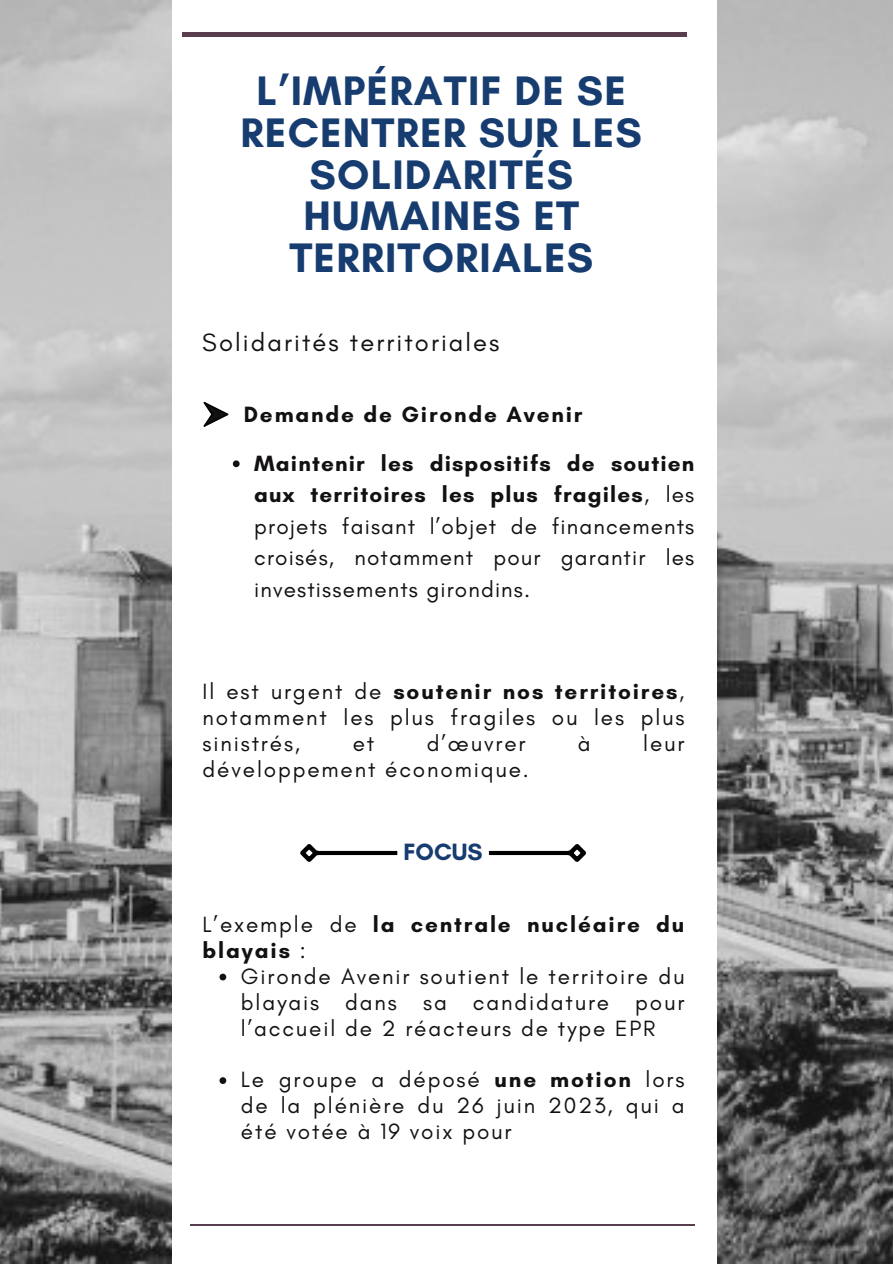
<style>
.page{position:relative;width:893px;height:1264px;background:#fff}
.page>*{position:absolute;margin:0;border:0;box-sizing:border-box;transform-origin:0 0}
.t1{font:700 42px/41.7px "Glacial Indifference";letter-spacing:.03em;color:#163c70;text-align:center}
.t2{font:25.5px "Glacial Indifference";letter-spacing:.08em;color:#121010}
.t3{font:700 24px "Glacial Indifference";color:#163c70}
.t4{font:22.5px/25.8px "Glacial Indifference";letter-spacing:.08em;color:#121010;text-align:justify}
.t5{font:700 22.5px/25.8px "Glacial Indifference";letter-spacing:.08em;color:#121010}
.s1{font-weight:700}
.s2{font-weight:400}
</style>
<div class="page">
<img style="left:717px;top:0;width:175px;height:1263px">
<div style="left:182px;top:32px;width:504px;height:5px;background:#593e50"></div>
<hr style="left:191px;top:1224px;width:504px;height:1px;background:#593e50">
<img style="left:0;top:0;width:171px;height:1263px">
<svg style="left:204px;top:402px;width:24px;height:24px"></svg>
<svg style="left:233px;top:460px;width:6px;height:7px"></svg>
<svg style="left:219px;top:973px;width:7px;height:7px"></svg>
<svg style="left:219px;top:1077px;width:7px;height:6px"></svg>
<svg style="left:322px;top:850px;width:242px;height:5px"></svg>
<svg style="left:300px;top:844px;width:22px;height:18px"></svg>
<svg style="left:564px;top:844px;width:22px;height:18px"></svg>
<p class="t1" style="left:240px;top:70px;width:403px">L’IMPÉRATIF DE SE<br>RECENTRER SUR LES<br>SOLIDARITÉS<br>HUMAINES ET<br>TERRITORIALES</p>
<p class="t2" style="left:202px;top:327px;width:299px">Solidarités territoriales</p>
<p class="t5" style="left:244px;top:401px;width:340px">Demande de Gironde Avenir</p>
<p class="t4" style="left:254px;top:447px;width:441px;line-height:31.5px"><span class="s1">Maintenir les dispositifs de soutien aux territoires les plus fragiles</span>, les projets faisant l’objet de financements croisés, notamment pour garantir les investissements girondins.</p>
<p class="t4" style="left:202px;top:678px;width:483px">Il est urgent de <span class="s1">soutenir nos territoires</span>, notamment les plus fragiles ou les plus sinistrés,</p>
<p class="t4" style="left:352px;top:730px;width:23px">et</p>
<p class="t4" style="left:426px;top:730px;width:100px">d’œuvrer</p>
<p class="t4" style="left:578px;top:730px;width:14px">à</p>
<p class="t4" style="left:643px;top:730px;width:43px">leur</p>
<p class="t4" style="left:202px;top:756px;width:328px">développement économique.</p>
<p class="t3" style="left:403px;top:837px;width:81px">FOCUS</p>
<h1 class="t5" style="left:202px;top:911px;width:483px"><span class="s2">L’exemple de</span> la centrale nucléaire du blayais <span class="s2">:</span></h1>
<h2 class="t4" style="left:241px;top:963px;width:445px">Gironde Avenir soutient le territoire du blayais dans sa candidature pour l’accueil de 2 réacteurs de type EPR</h2>
<p class="t4" style="left:241px;top:1066px;width:445px">Le groupe a déposé <span class="s1">une motion</span> lors de la plénière du 26 juin 2023, qui a été votée à 19 voix pour</p>
</div>
